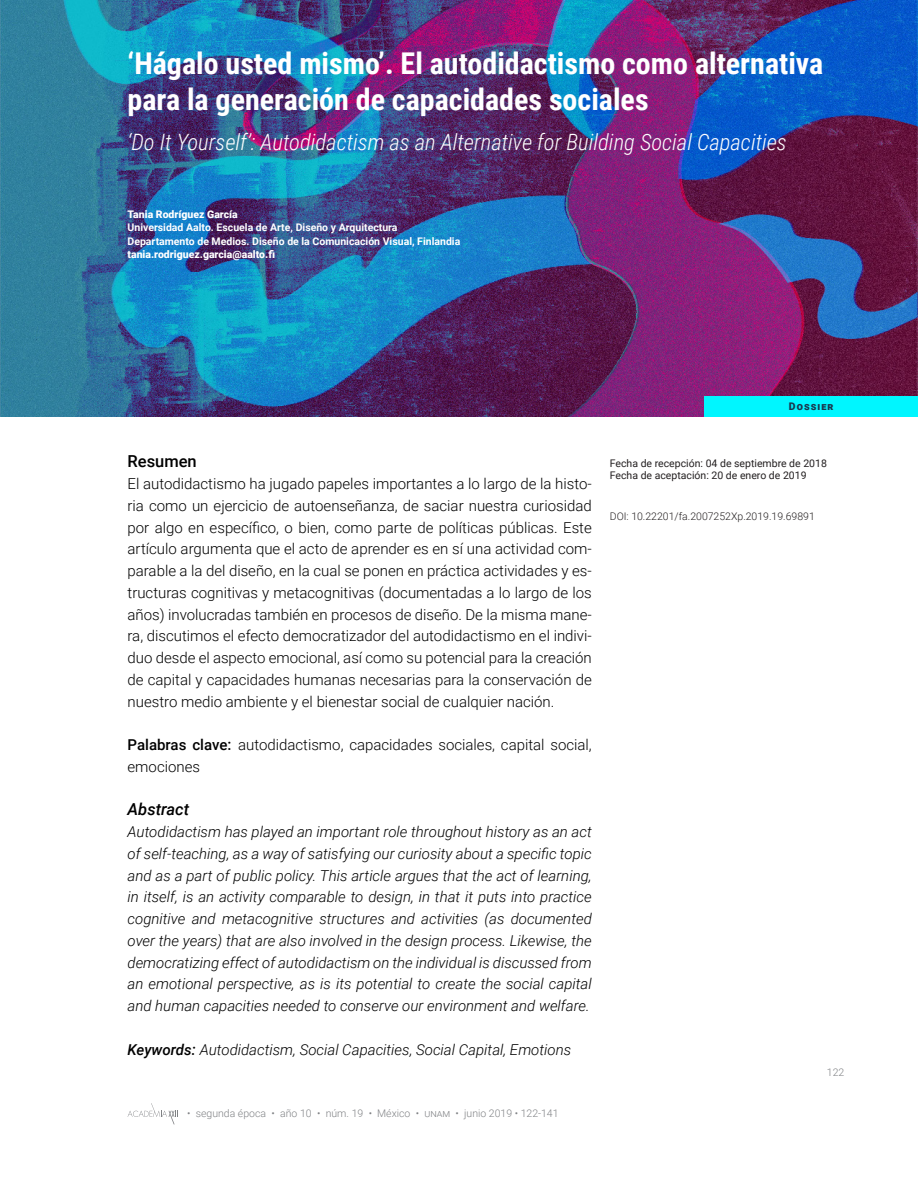
<style>
.page{position:relative;width:918px;height:1188px;background:#fff}
.page>*{position:absolute;margin:0;border:0;box-sizing:border-box;transform-origin:0 0}
.titulos{font:700 30px/36px "Roboto Condensed";color:#fff}
.titulos_criticas_lib{font:italic 300 22.5px "Roboto Condensed";color:#fff}
.subtitulo{font:italic 500 16.5px "Roboto";color:#000}
.subtitulo-2{font:500 16.5px "Roboto";color:#000}
.cuerpo_texto_sin_san{font:300 15px/21.8px "Roboto";color:#000;text-align:justify}
.Cuerpo_texto_sin_san{font:italic 300 15px/21.8px "Roboto";color:#000;text-align:justify}
.subtitulo-3{font:300 15px/21.8px "Roboto";color:#000}
.subtitulo-4{font:italic 300 15px "Roboto";color:#000}
.autor{font:700 10.5px "Roboto";color:#fff}
.fechas{font:10.5px "Roboto";color:#231f20}
.t1{font:300 10.5px "Roboto";color:#808285}
.autor-2{font:900 10.5px "Roboto";color:#fff}
.fechas-2{font:300 10.5px "Roboto";color:#231f20}
.seccion{font:900 10.5px "Roboto";letter-spacing:.1em;color:#1a364e}
.s1{font-weight:500}
</style>
<div class="page">
<svg style="left:128px;top:1103px;width:50px;height:21px"></svg>
<img style="left:0;top:0;width:918px;height:417px">
<div style="left:704px;top:396px;width:214px;height:21px;background:#00f6ff"></div>
<p class="titulos" style="left:128px;top:44px;width:697px">‘Hágalo usted mismo’. El autodidactismo como alternativa para la generación de capacidades sociales</p>
<p class="titulos_criticas_lib" style="left:128px;top:126px;width:661px">‘Do It Yourself’: Autodidactism as an Alternative for Building Social Capacities</p>
<p class="autor-2" style="left:128px;top:207px;width:112px">Tania Rodríguez García</p>
<p class="autor" style="left:128px;top:220px;width:271px">Universidad Aalto. Escuela de Arte, Diseño y Arquitectura</p>
<p class="autor" style="left:128px;top:234px;width:334px">Departamento de Medios. Diseño de la Comunicación Visual, Finlandia</p>
<p class="autor-2" style="left:128px;top:247px;width:149px">tania.rodriguez.garcia@aalto.fi</p>
<p class="subtitulo-2" style="left:128px;top:450px;width:71px">Resumen</p>
<p class="cuerpo_texto_sin_san" style="left:128px;top:472px;width:466px">El autodidactismo ha jugado papeles importantes a lo largo de la histo&shy;ria como un ejercicio de autoenseñanza, de saciar nuestra curiosidad por algo en específico, o bien, como parte de políticas públicas. Este artículo argumenta que el acto de aprender es en sí una actividad com&shy;parable a la del diseño, en la cual se ponen en práctica actividades y es&shy;tructuras cognitivas y metacognitivas (documentadas a lo largo de los años) involucradas también en procesos de diseño. De la misma mane&shy;ra, discutimos el efecto democratizador del autodidactismo en el indivi&shy;duo desde el aspecto emocional, así como su potencial para la creación de capital y capacidades humanas necesarias para la conservación de nuestro medio ambiente y el bienestar social de cualquier nación.</p>
<p class="subtitulo-3" style="left:128px;top:733px;width:466px"><span class="s1">Palabras clave:</span> autodidactismo, capacidades sociales, capital social, emociones</p>
<p class="subtitulo" style="left:128px;top:798px;width:63px">Abstract</p>
<p class="Cuerpo_texto_sin_san" style="left:128px;top:820px;width:466px">Autodidactism has played an important role throughout history as an act of self-teaching, as a way of satisfying our curiosity about a specific topic and as a part of public policy. This article argues that the act of learning, in itself, is an activity comparable to design, in that it puts into practice cognitive and metacognitive structures and activities (as documented over the years) that are also involved in the design process. Likewise, the democratizing effect of autodidactism on the individual is discussed from an emotional perspective, as is its potential to create the social capital and human capacities needed to conserve our environment and welfare.</p>
<p class="subtitulo-4" style="left:128px;top:1039px;width:445px"><span class="s1">Keywords:</span> Autodidactism, Social Capacities, Social Capital, Emotions</p>
<p class="t1" style="left:187px;top:1106px;width:373px">• segunda época • año 10 • núm. 19 • México • unam • junio 2019 • 122-141</p>
<p class="seccion" style="left:789px;top:399px;width:46px">Dossier</p>
<p class="fechas" style="left:610px;top:456px;width:219px">Fecha de recepción: 04 de septiembre de 2018</p>
<p class="fechas" style="left:610px;top:468px;width:198px">Fecha de aceptación: 20 de enero de 2019</p>
<p class="fechas-2" style="left:610px;top:509px;width:207px">DOI: 10.22201/fa.2007252Xp.2019.19.69891</p>
<p class="t1" style="left:827px;top:1065px;width:19px">122</p>
</div>
